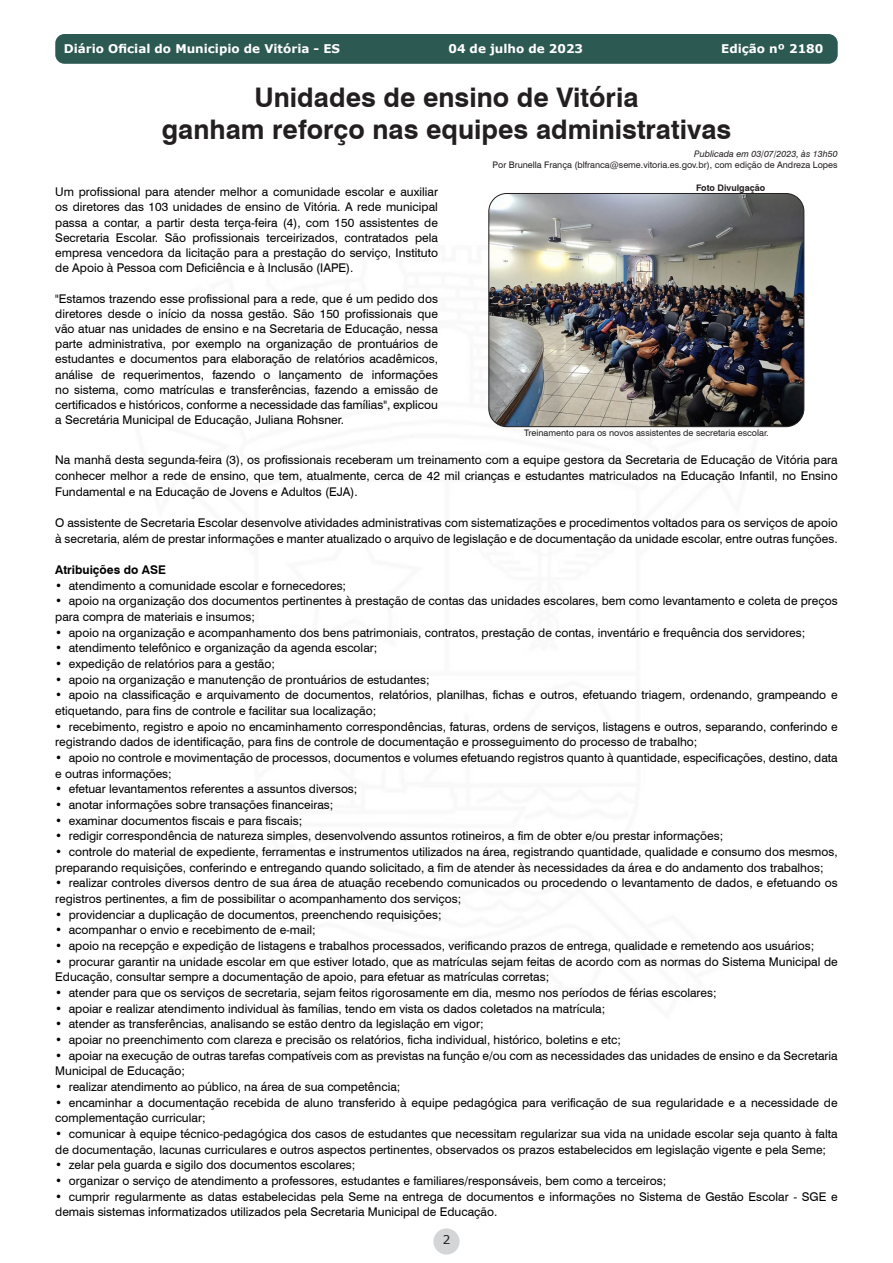
<style>
.page{position:relative;width:893px;height:1263px;background:#fff}
.page>*{position:absolute;margin:0;border:0;box-sizing:border-box;transform-origin:0 0}
.t1{font:700 27px "Swiss 721 BT";color:#231f20}
.t2{font:12px/15.6px "Swiss 721 BT";color:#000}
.t3{font:700 12px "Verdana";color:#fff}
.t4{font:700 12px "Swiss 721 BT";color:#000}
.t5{font:12px "Verdana";color:#231f20}
.t6{font:9px "Swiss 721 BT";color:#231f20}
.t7{font:italic 9px "Swiss 721 BT";color:#231f20}
.t8{font:700 9px "Swiss 721 BT";color:#231f20}
</style>
<div class="page">
<div style="left:433px;top:1228px;width:27px;height:26px;background:#d4d5d7;border-radius:50%"></div>
<div style="left:56px;top:35px;width:781px;height:28px;background:#2c5952;border-radius:9px"></div>
<div style="left:55px;top:34px;width:783px;height:30px;border:2px solid #2c5952;border-radius:9px"></div>
<img style="left:489px;top:193px;width:315px;height:234px">
<div style="left:489px;top:193px;width:315px;height:234px;border:1px solid #231f20;border-radius:18px"></div>
<p class="t3" style="left:64px;top:41px;width:278px">Diário Oficial do Municipio de Vitória - ES</p>
<p class="t3" style="left:448px;top:41px;width:136px">04 de julho de 2023</p>
<p class="t3" style="left:721px;top:41px;width:104px">Edição nº 2180</p>
<p class="t1" style="left:254px;top:81px;width:386px">Unidades de ensino de Vitória</p>
<p class="t1" style="left:162px;top:113px;width:571px">ganham reforço nas equipes administrativas</p>
<p class="t7" style="left:694px;top:149px;width:145px">Publicada em 03/07/2023, às 13h50</p>
<p class="t6" style="left:493px;top:160px;width:347px">Por Brunella França (blfranca@seme.vitoria.es.gov.br), com edição de Andreza Lopes</p>
<p class="t8" style="left:696px;top:182px;width:71px">Foto Divulgação</p>
<p class="t2" style="left:55px;top:184px;width:384px;line-height:15.1px;text-align:justify">Um profissional para atender melhor a comunidade escolar e auxiliar os diretores das 103 unidades de ensino de Vitória. A rede municipal passa a contar, a partir desta terça-feira (4), com 150 assistentes de Secretaria Escolar. São profissionais terceirizados, contratados pela empresa vencedora da licitação para a prestação do serviço, Instituto de Apoio à Pessoa com Deficiência e à Inclusão (IAPE).</p>
<p class="t2" style="left:55px;top:291px;width:384px;line-height:15.1px;text-align:justify">"Estamos trazendo esse profissional para a rede, que é um pedido dos diretores desde o início da nossa gestão. São 150 profissionais que vão atuar nas unidades de ensino e na Secretaria de Educação, nessa parte administrativa, por exemplo na organização de prontuários de estudantes e documentos para elaboração de relatórios acadêmicos, análise de requerimentos, fazendo o lançamento de informações no sistema, como matrículas e transferências, fazendo a emissão de certificados e históricos, conforme a necessidade das famílias", explicou a Secretária Municipal de Educação, Juliana Rohsner.</p>
<p class="t2" style="left:55px;top:452px;width:784px;text-align:justify">Na manhã desta segunda-feira (3), os profissionais receberam um treinamento com a equipe gestora da Secretaria de Educação de Vitória para conhecer melhor a rede de ensino, que tem, atualmente, cerca de 42 mil crianças e estudantes matriculados na Educação Infantil, no Ensino Fundamental e na Educação de Jovens e Adultos (EJA).</p>
<p class="t2" style="left:55px;top:515px;width:784px">O assistente de Secretaria Escolar desenvolve atividades administrativas com sistematizações e procedimentos voltados para os serviços de apoio à secretaria, além de prestar informações e manter atualizado o arquivo de legislação e de documentação da unidade escolar, entre outras funções.</p>
<p class="t4" style="left:55px;top:562px;width:112px">Atribuições do ASE</p>
<p class="t2" style="left:55px;top:577px;width:292px">• atendimento a comunidade escolar e fornecedores;</p>
<p class="t2" style="left:55px;top:593px;width:784px">• apoio na organização dos documentos pertinentes à prestação de contas das unidades escolares, bem como levantamento e coleta de preços para compra de materiais e insumos;</p>
<p class="t2" style="left:55px;top:624px;width:751px">• apoio na organização e acompanhamento dos bens patrimoniais, contratos, prestação de contas, inventário e frequência dos servidores;</p>
<p class="t2" style="left:55px;top:640px;width:324px">• atendimento telefônico e organização da agenda escolar;</p>
<p class="t2" style="left:55px;top:656px;width:221px">• expedição de relatórios para a gestão;</p>
<p class="t2" style="left:55px;top:671px;width:376px">• apoio na organização e manutenção de prontuários de estudantes;</p>
<p class="t2" style="left:55px;top:687px;width:784px">• apoio na classificação e arquivamento de documentos, relatórios, planilhas, fichas e outros, efetuando triagem, ordenando, grampeando e etiquetando, para fins de controle e facilitar sua localização;</p>
<p class="t2" style="left:55px;top:718px;width:784px">• recebimento, registro e apoio no encaminhamento correspondências, faturas, ordens de serviços, listagens e outros, separando, conferindo e registrando dados de identificação, para fins de controle de documentação e prosseguimento do processo de trabalho;</p>
<p class="t2" style="left:55px;top:750px;width:784px">• apoio no controle e movimentação de processos, documentos e volumes efetuando registros quanto à quantidade, especificações, destino, data e outras informações;</p>
<p class="t2" style="left:55px;top:781px;width:304px">• efetuar levantamentos referentes a assuntos diversos;</p>
<p class="t2" style="left:55px;top:797px;width:280px">• anotar informações sobre transações financeiras;</p>
<p class="t2" style="left:55px;top:812px;width:248px">• examinar documentos fiscais e para fiscais;</p>
<p class="t2" style="left:55px;top:828px;width:669px">• redigir correspondência de natureza simples, desenvolvendo assuntos rotineiros, a fim de obter e/ou prestar informações;</p>
<p class="t2" style="left:55px;top:844px;width:784px">• controle do material de expediente, ferramentas e instrumentos utilizados na área, registrando quantidade, qualidade e consumo dos mesmos, preparando requisições, conferindo e entregando quando solicitado, a fim de atender às necessidades da área e do andamento dos trabalhos;</p>
<p class="t2" style="left:55px;top:875px;width:784px">• realizar controles diversos dentro de sua área de atuação recebendo comunicados ou procedendo o levantamento de dados, e efetuando os registros pertinentes, a fim de possibilitar o acompanhamento dos serviços;</p>
<p class="t2" style="left:55px;top:906px;width:388px">• providenciar a duplicação de documentos, preenchendo requisições;</p>
<p class="t2" style="left:55px;top:922px;width:262px">• acompanhar o envio e recebimento de e-mail;</p>
<p class="t2" style="left:55px;top:938px;width:760px">• apoio na recepção e expedição de listagens e trabalhos processados, verificando prazos de entrega, qualidade e remetendo aos usuários;</p>
<p class="t2" style="left:55px;top:953px;width:784px">• procurar garantir na unidade escolar em que estiver lotado, que as matrículas sejam feitas de acordo com as normas do Sistema Municipal de<br>Educação, consultar sempre a documentação de apoio, para efetuar as matrículas corretas;</p>
<p class="t2" style="left:55px;top:985px;width:663px">• atender para que os serviços de secretaria, sejam feitos rigorosamente em dia, mesmo nos períodos de férias escolares;</p>
<p class="t2" style="left:55px;top:1000px;width:552px">• apoiar e realizar atendimento individual às famílias, tendo em vista os dados coletados na matrícula;</p>
<p class="t2" style="left:55px;top:1016px;width:430px">• atender as transferências, analisando se estão dentro da legislação em vigor;</p>
<p class="t2" style="left:55px;top:1032px;width:567px">• apoiar no preenchimento com clareza e precisão os relatórios, ficha individual, histórico, boletins e etc;</p>
<p class="t2" style="left:55px;top:1047px;width:784px">• apoiar na execução de outras tarefas compatíveis com as previstas na função e/ou com as necessidades das unidades de ensino e da Secretaria<br>Municipal de Educação;</p>
<p class="t2" style="left:55px;top:1079px;width:347px">• realizar atendimento ao público, na área de sua competência;</p>
<p class="t2" style="left:55px;top:1094px;width:784px">• encaminhar a documentação recebida de aluno transferido à equipe pedagógica para verificação de sua regularidade e a necessidade de complementação curricular;</p>
<p class="t2" style="left:55px;top:1126px;width:784px">• comunicar à equipe técnico-pedagógica dos casos de estudantes que necessitam regularizar sua vida na unidade escolar seja quanto à falta de documentação, lacunas curriculares e outros aspectos pertinentes, observados os prazos estabelecidos em legislação vigente e pela Seme;</p>
<p class="t2" style="left:55px;top:1157px;width:302px">• zelar pela guarda e sigilo dos documentos escolares;</p>
<p class="t2" style="left:55px;top:1173px;width:612px">• organizar o serviço de atendimento a professores, estudantes e familiares/responsáveis, bem como a terceiros;</p>
<p class="t2" style="left:55px;top:1188px;width:784px">• cumprir regularmente as datas estabelecidas pela Seme na entrega de documentos e informações no Sistema de Gestão Escolar - SGE e demais sistemas informatizados utilizados pela Secretaria Municipal de Educação.</p>
<p class="t6" style="left:524px;top:428px;width:246px">Treinamento para os novos assistentes de secretaria escolar.</p>
<p class="t5" style="left:443px;top:1231px;width:9px">2</p>
</div>
